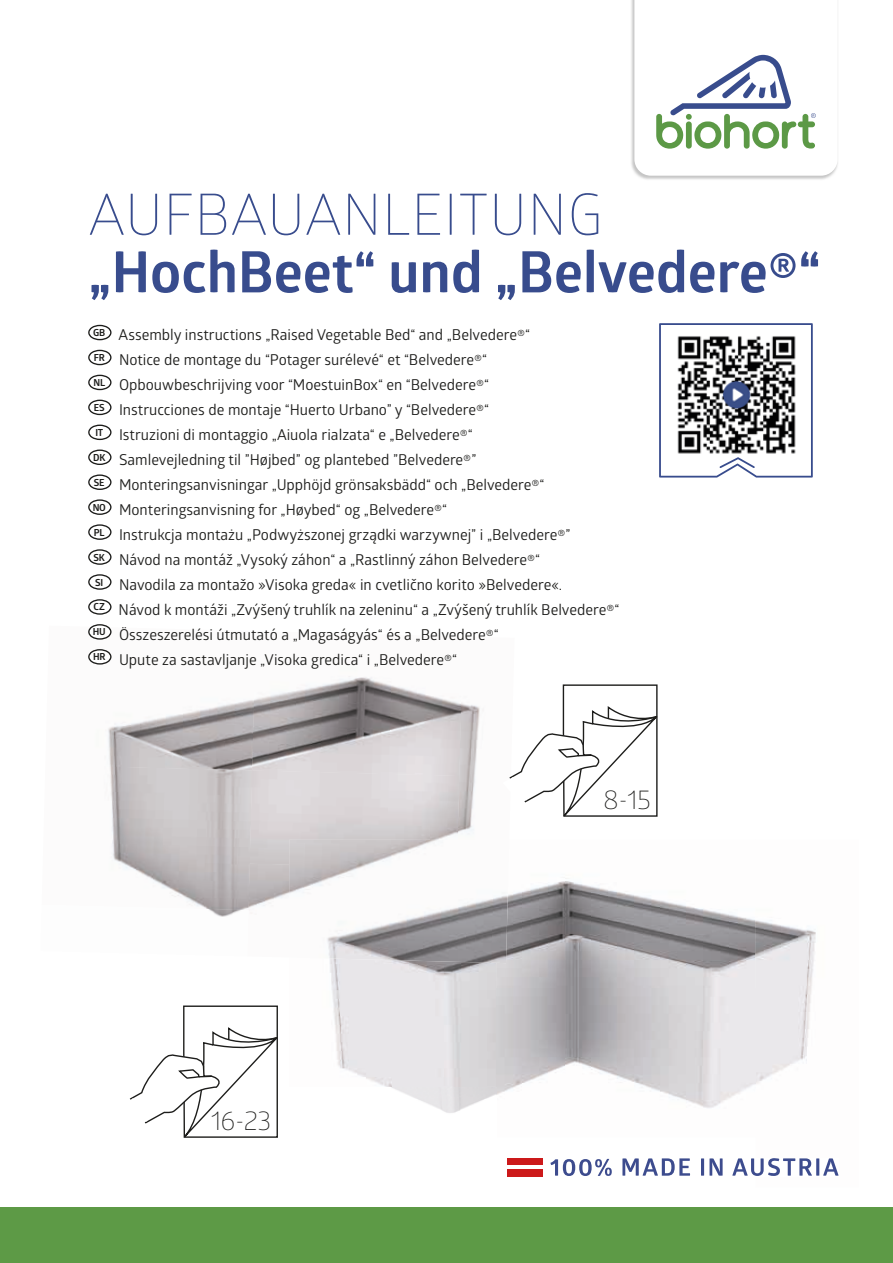
<style>
.page{position:relative;width:893px;height:1263px;background:#fff}
.page>*{position:absolute;margin:0;border:0;box-sizing:border-box;transform-origin:0 0}
.t1{font:700 57.15px "Glober";color:#384c8d}
.t2{font:300 57.15px "Glober";letter-spacing:.01em;color:#384c8d}
.t3{font:300 27px "Glober";color:#1d1d1b}
.t4{font:15px/24.9px "Glober";color:#1d1d1b}
</style>
<div class="page">
<img style="left:631px;top:0;width:200px;height:180px">
<svg style="left:634px;top:0;width:204px;height:176px"></svg>
<div style="left:0;top:1208px;width:893px;height:55px;background:#5d9a46"></div>
<img style="left:108px;top:700px;width:144px;height:65px">
<img style="left:252px;top:676px;width:205px;height:94px">
<img style="left:457px;top:702px;width:23px;height:132px">
<img style="left:110px;top:765px;width:142px;height:139px">
<img style="left:247px;top:863px;width:42px;height:51px">
<img style="left:189px;top:904px;width:60px;height:13px">
<img style="left:497px;top:878px;width:319px;height:299px">
<img style="left:330px;top:963px;width:167px;height:150px">
<img style="left:508px;top:1158px;width:34px;height:6px">
<img style="left:508px;top:1170px;width:34px;height:6px">
<img style="left:543px;top:1158px;width:296px;height:18px">
<img style="left:289px;top:840px;width:220px;height:123px">
<svg style="left:88px;top:325px;width:24px;height:15px"></svg>
<svg style="left:88px;top:350px;width:24px;height:15px"></svg>
<svg style="left:88px;top:375px;width:24px;height:15px"></svg>
<svg style="left:88px;top:400px;width:24px;height:15px"></svg>
<svg style="left:88px;top:425px;width:24px;height:15px"></svg>
<svg style="left:88px;top:449px;width:24px;height:16px"></svg>
<svg style="left:88px;top:474px;width:24px;height:16px"></svg>
<svg style="left:88px;top:499px;width:24px;height:16px"></svg>
<svg style="left:88px;top:524px;width:24px;height:16px"></svg>
<svg style="left:88px;top:549px;width:24px;height:16px"></svg>
<svg style="left:88px;top:574px;width:24px;height:16px"></svg>
<svg style="left:88px;top:599px;width:24px;height:16px"></svg>
<svg style="left:88px;top:624px;width:24px;height:16px"></svg>
<svg style="left:88px;top:649px;width:24px;height:16px"></svg>
<svg style="left:509px;top:684px;width:149px;height:133px"></svg>
<svg style="left:129px;top:1005px;width:149px;height:133px"></svg>
<svg style="left:659px;top:323px;width:154px;height:154px"></svg>
<img style="left:673px;top:331px;width:127px;height:125px">
<h1 class="t2" style="left:88px;top:176px;width:516px">AUFBAUANLEITUNG</h1>
<h1 class="t1" style="left:88px;top:231px;width:734px">„HochBeet“ und „Belvedere®“</h1>
<p class="t4" style="left:93px;top:322px;width:528px"><sup>GB</sup> Assembly instructions „Raised Vegetable Bed“ and „Belvedere®“<br><sup>FR</sup> Notice de montage du “Potager surélevé“ et “Belvedere®“<br><sup>NL</sup> Opbouwbeschrijving voor “MoestuinBox“ en “Belvedere®“<br><sup>ES</sup> Instrucciones de montaje “Huerto Urbano” y “Belvedere®“<br><sup>IT</sup> Istruzioni di montaggio „Aiuola rialzata“ e „Belvedere®“<br><sup>DK</sup> Samlevejledning til ”Højbed” og plantebed ”Belvedere®”<br><sup>SE</sup> Monteringsanvisningar „Upphöjd grönsaksbädd“ och „Belvedere®“<br><sup>NO</sup> Monteringsanvisning for „Høybed“ og „Belvedere®“<br><sup>PL</sup> Instrukcja montażu „Podwyższonej grządki warzywnej” i „Belvedere®”<br><sup>SK</sup> Návod na montáž „Vysoký záhon“ a „Rastlinný záhon Belvedere®“<br><sup>SI</sup> Navodila za montažo »Visoka greda« in cvetlično korito »Belvedere«.<br><sup>CZ</sup> Návod k montáži „Zvýšený truhlík na zeleninu“ a „Zvýšený truhlík Belvedere®“ <sup>HU</sup> Összeszerelési útmutató a „Magaságyás“ és a „Belvedere®“<br><sup>HR</sup> Upute za sastavljanje „Visoka gredica“ i „Belvedere®“</p>
<h2 class="t3" style="left:211px;top:1103px;width:62px">16-23</h2>
<h2 class="t3" style="left:603px;top:782px;width:49px">8-15</h2>
</div>
